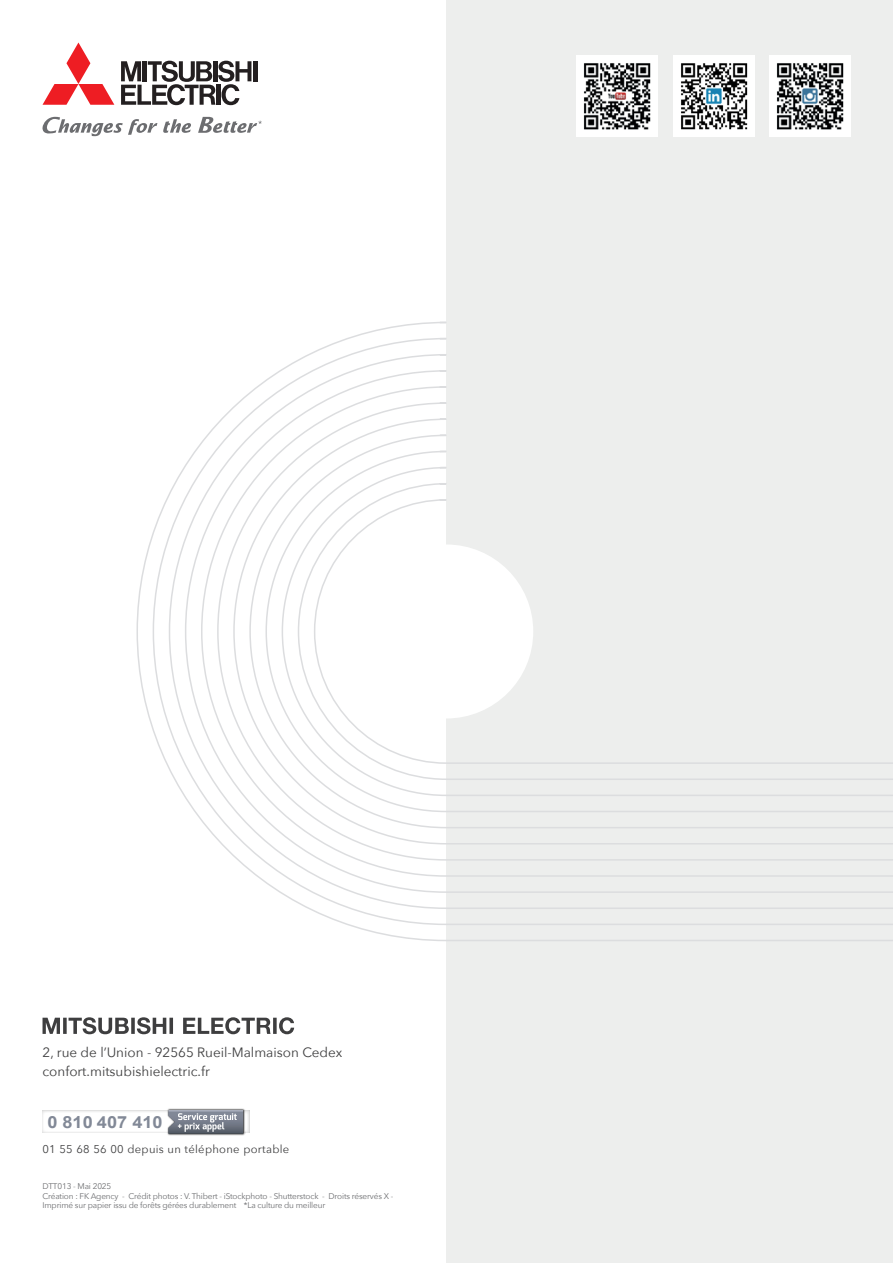
<style>
.page{position:relative;width:893px;height:1263px;background:#fff}
.page>*{position:absolute;margin:0;border:0;box-sizing:border-box;transform-origin:0 0}
.t1{font:700 16.65px "Arial";color:#828997;scale:1.09 1}
.t2{font:13.5px/19.2px "Avenir Next";color:#3e3e3f}
.t3{font:11.25px "Avenir Next";letter-spacing:.025em;color:#3e3e3f}
.t4{font:8.25px/9.8px "Avenir Next";letter-spacing:-.02em;color:#6c6d70}
</style>
<div class="page">
<svg style="left:43px;top:43px;width:71px;height:62px"></svg>
<hr style="left:253px;top:61px;width:4px;height:20px;background:#231f20">
<svg style="left:121px;top:61px;width:130px;height:44px"></svg>
<svg style="left:42px;top:117px;width:115px;height:19px"></svg>
<svg style="left:163px;top:119px;width:28px;height:14px"></svg>
<svg style="left:198px;top:117px;width:64px;height:16px"></svg>
<div style="left:446px;top:0;width:447px;height:1263px;background:#edeeed"></div>
<svg style="left:43px;top:1017px;width:251px;height:17px"></svg>
<img style="left:577px;top:56px;width:81px;height:81px">
<img style="left:769px;top:56px;width:81px;height:81px">
<img style="left:673px;top:56px;width:81px;height:81px">
<svg style="left:136px;top:321px;width:757px;height:620px"></svg>
<div style="left:359px;top:544px;width:174px;height:174px;background:#fff;border-radius:50%"></div>
<img style="left:166px;top:1108px;width:80px;height:28px">
<svg style="left:168px;top:1110px;width:75px;height:24px;background:#8c929d"></svg>
<h2 class="t2" style="left:43px;top:1042px;width:301px">2, rue de l’Union - 92565 Rueil-Malmaison Cedex confort.mitsubishielectric.fr</h2>
<h1 class="t1" style="left:47px;top:1111px;width:107px">0 810 407 410</h1>
<h3 class="t3" style="left:43px;top:1139px;width:248px">01 55 68 56 00 depuis un téléphone portable</h3>
<p class="t4" style="left:43px;top:1181px;width:352px">DTT013 - Mai 2025<br>Création : FK Agency - Crédit photos : V. Thibert - iStockphoto - Shutterstock - Droits réservés X -<br>Imprimé sur papier issu de forêts gérées durablement *La culture du meilleur</p>
</div>
